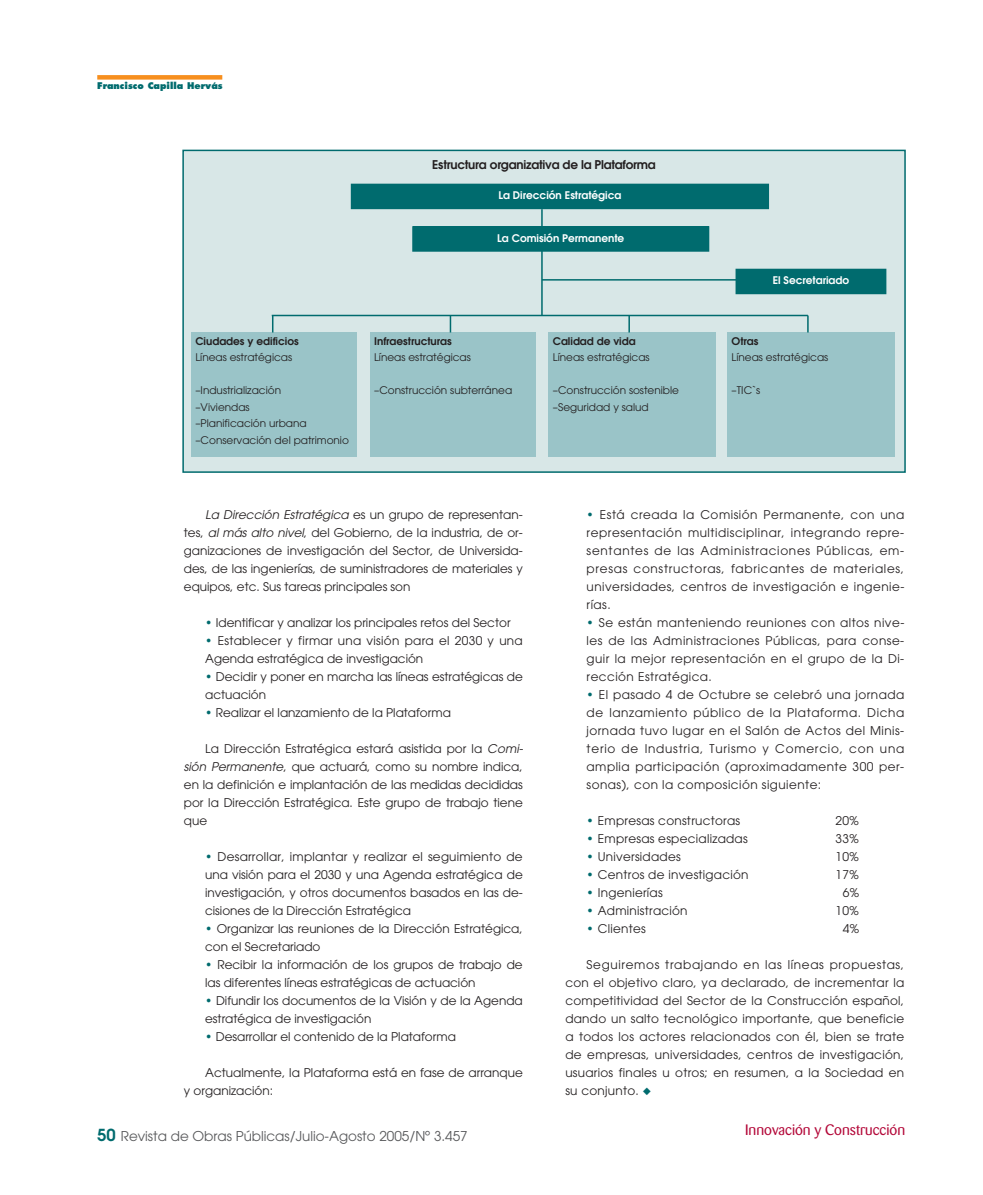
<style>
.page{position:relative;width:983px;height:1195px;background:#fff}
.page>*{position:absolute;margin:0;border:0;box-sizing:border-box;transform-origin:0 0}
.t1{font:15px "Barmeno";color:#b30738}
.t2{font:13.5px "Avant Garde";color:#58595b}
.t3{font:12px/18px "Avant Garde";color:#231f20;text-align:justify}
.t4{font:12px "Avant Garde";letter-spacing:.02em;color:#231f20}
.t5{font:12px/18px "Avant Garde";letter-spacing:.025em;color:#231f20}
.t6{font:600 12px "Avant Garde";letter-spacing:-.015em;color:#231f20}
.t7{font:10.5px/16.5px "Avant Garde";color:#231f20}
.t8{font:600 10.5px "Avant Garde";color:#fff}
.t9{font:600 10.5px "Avant Garde";color:#231f20}
.t10{font:800 9px "Futura";color:#006b6e}
.s1{font-style:italic}
.s2{color:#006b6e}
.s3{font-weight:600;font-size:16.5px;color:#006b6e}
</style>
<div class="page">
<div style="left:97px;top:75px;width:125px;height:5px;background:#f78f1e"></div>
<div style="left:183px;top:150px;width:721px;height:322px;background:#d8e7e7"></div>
<div style="left:182px;top:150px;width:723px;height:323px;border:2px solid #006b6e"></div>
<div style="left:351px;top:184px;width:417px;height:24px;background:#006b6e"></div>
<div style="left:351px;top:184px;width:417px;height:25px;border:2px solid #006b6e"></div>
<div style="left:736px;top:269px;width:149px;height:24px;background:#006b6e"></div>
<div style="left:735px;top:269px;width:151px;height:25px;border:2px solid #006b6e"></div>
<div style="left:191px;top:332px;width:166px;height:125px;background:#9ac4c8"></div>
<div style="left:369px;top:332px;width:166px;height:125px;background:#9ac4c8"></div>
<div style="left:548px;top:332px;width:167px;height:125px;background:#9ac4c8"></div>
<div style="left:726px;top:332px;width:168px;height:125px;background:#9ac4c8"></div>
<hr style="left:541px;top:209px;width:1px;height:106px;background:#006b6e">
<svg style="left:271px;top:225px;width:538px;height:92px"></svg>
<svg style="left:272px;top:315px;width:1px;height:17px"></svg>
<svg style="left:449px;top:315px;width:2px;height:17px"></svg>
<svg style="left:628px;top:315px;width:1px;height:17px"></svg>
<svg style="left:807px;top:315px;width:1px;height:17px"></svg>
<p class="t10" style="left:97px;top:82px;width:127px">Francisco Capilla Hervás</p>
<p class="t6" style="left:432px;top:160px;width:225px">Estructura organizativa de la Plataforma</p>
<p class="t8" style="left:498px;top:192px;width:124px">La Dirección Estratégica</p>
<p class="t8" style="left:497px;top:234px;width:128px">La Comisión Permanente</p>
<p class="t9" style="left:195px;top:337px;width:105px">Ciudades y edificios</p>
<p class="t7" style="left:195px;top:350px;width:98px">Líneas estratégicas</p>
<p class="t7" style="left:195px;top:383px;width:155px">–Industrialización<br>–Viviendas<br>–Planificación urbana –Conservación del patrimonio</p>
<p class="t9" style="left:374px;top:337px;width:79px">Infraestructuras</p>
<p class="t7" style="left:374px;top:350px;width:98px">Líneas estratégicas</p>
<p class="t7" style="left:374px;top:383px;width:139px">–Construcción subterránea</p>
<p class="t9" style="left:552px;top:337px;width:84px">Calidad de vida</p>
<p class="t7" style="left:552px;top:350px;width:98px">Líneas estratégicas</p>
<p class="t7" style="left:552px;top:383px;width:128px">–Construcción sostenible –Seguridad y salud</p>
<p class="t8" style="left:772px;top:277px;width:78px">El Secretariado</p>
<p class="t9" style="left:731px;top:337px;width:28px">Otras</p>
<p class="t7" style="left:731px;top:350px;width:98px">Líneas estratégicas</p>
<p class="t7" style="left:731px;top:383px;width:30px">–TIC`s</p>
<p class="t3" style="left:184px;top:507px;width:340px;text-indent:21px"><span class="s1">La Dirección Estratégica</span> es un grupo de representan&shy;tes, <span class="s1">al más alto nivel</span>, del Gobierno, de la industria, de or&shy;ganizaciones de investigación del Sector, de Universida&shy;des, de las ingenierías, de suministradores de materiales y equipos, etc. Sus tareas principales son</p>
<p class="t3" style="left:205px;top:615px;width:307px"><span class="s2">•</span> Identificar y analizar los principales retos del Sector</p>
<p class="t5" style="left:205px;top:633px;width:319px"><span class="s2">•</span> Establecer y firmar una visión para el 2030 y una<br>Agenda estratégica de investigación</p>
<p class="t3" style="left:205px;top:669px;width:319px"><span class="s2">•</span> Decidir y poner en marcha las líneas estratégicas de actuación</p>
<p class="t3" style="left:205px;top:705px;width:247px"><span class="s2">•</span> Realizar el lanzamiento de la Plataforma</p>
<p class="t3" style="left:184px;top:741px;width:342px;text-align:left;text-indent:21px">La Dirección Estratégica estará asistida por la <span class="s1">Comi&shy;sión Permanente</span>, que actuará, como su nombre indica, en la definición e implantación de las medidas decididas por la Dirección Estratégica. Este grupo de trabajo tiene que</p>
<p class="t3" style="left:205px;top:849px;width:319px"><span class="s2">•</span> Desarrollar, implantar y realizar el seguimiento de una visión para el 2030 y una Agenda estratégica de investigación, y otros documentos basados en las de&shy;cisiones de la Dirección Estratégica</p>
<p class="t3" style="left:205px;top:921px;width:319px"><span class="s2">•</span> Organizar las reuniones de la Dirección Estratégica, con el Secretariado</p>
<p class="t3" style="left:205px;top:957px;width:319px"><span class="s2">•</span> Recibir la información de los grupos de trabajo de las diferentes líneas estratégicas de actuación</p>
<p class="t3" style="left:205px;top:993px;width:319px"><span class="s2">•</span> Difundir los documentos de la Visión y de la Agenda estratégica de investigación</p>
<p class="t3" style="left:205px;top:1029px;width:252px"><span class="s2">•</span> Desarrollar el contenido de la Plataforma</p>
<p class="t3" style="left:184px;top:1065px;width:340px;text-indent:21px">Actualmente, la Plataforma está en fase de arranque y organización:</p>
<p class="t3" style="left:586px;top:507px;width:319px"><span class="s2">•</span> Está creada la Comisión Permanente, con una representación multidisciplinar, integrando repre&shy;sentantes de las Administraciones Públicas, em&shy;presas constructoras, fabricantes de materiales, universidades, centros de investigación e ingenie&shy;rías.</p>
<p class="t3" style="left:586px;top:615px;width:319px"><span class="s2">•</span> Se están manteniendo reuniones con altos nive&shy;les de las Administraciones Públicas, para conse&shy;guir la mejor representación en el grupo de la Di&shy;rección Estratégica.</p>
<p class="t3" style="left:586px;top:687px;width:319px"><span class="s2">•</span> El pasado 4 de Octubre se celebró una jornada de lanzamiento público de la Plataforma. Dicha jornada tuvo lugar en el Salón de Actos del Minis&shy;terio de Industria, Turismo y Comercio, con una amplia participación (aproximadamente 300 per&shy;sonas), con la composición siguiente:</p>
<p class="t4" style="left:586px;top:816px;width:155px"><span class="s2">•</span> Empresas constructoras</p>
<p class="t3" style="left:835px;top:813px;width:25px">20%</p>
<p class="t4" style="left:586px;top:834px;width:163px"><span class="s2">•</span> Empresas especializadas</p>
<p class="t3" style="left:835px;top:831px;width:25px">33%</p>
<p class="t4" style="left:586px;top:852px;width:96px"><span class="s2">•</span> Universidades</p>
<p class="t3" style="left:835px;top:849px;width:25px">10%</p>
<p class="t4" style="left:586px;top:870px;width:163px"><span class="s2">•</span> Centros de investigación</p>
<p class="t3" style="left:835px;top:867px;width:25px">17%</p>
<p class="t4" style="left:586px;top:888px;width:78px"><span class="s2">•</span> Ingenierías</p>
<p class="t3" style="left:842px;top:885px;width:18px">6%</p>
<p class="t4" style="left:586px;top:906px;width:102px"><span class="s2">•</span> Administración</p>
<p class="t3" style="left:835px;top:903px;width:25px">10%</p>
<p class="t4" style="left:586px;top:924px;width:61px"><span class="s2">•</span> Clientes</p>
<p class="t3" style="left:842px;top:921px;width:18px">4%</p>
<p class="t3" style="left:565px;top:957px;width:340px;text-indent:21px">Seguiremos trabajando en las líneas propuestas, con el objetivo claro, ya declarado, de incrementar la competitividad del Sector de la Construcción español, dando un salto tecnológico importante, que beneficie a todos los actores relacionados con él, bien se trate de empresas, universidades, centros de investigación, usuarios finales u otros; en resumen, a la Sociedad en su conjunto. <span class="s2">◆</span></p>
<p class="t2" style="left:97px;top:1131px;width:372px"><span class="s3">50</span> Revista de Obras Públicas/Julio-Agosto 2005/Nº 3.457</p>
<p class="t1" style="left:745px;top:1123px;width:161px">Innovación y Construcción</p>
</div>
